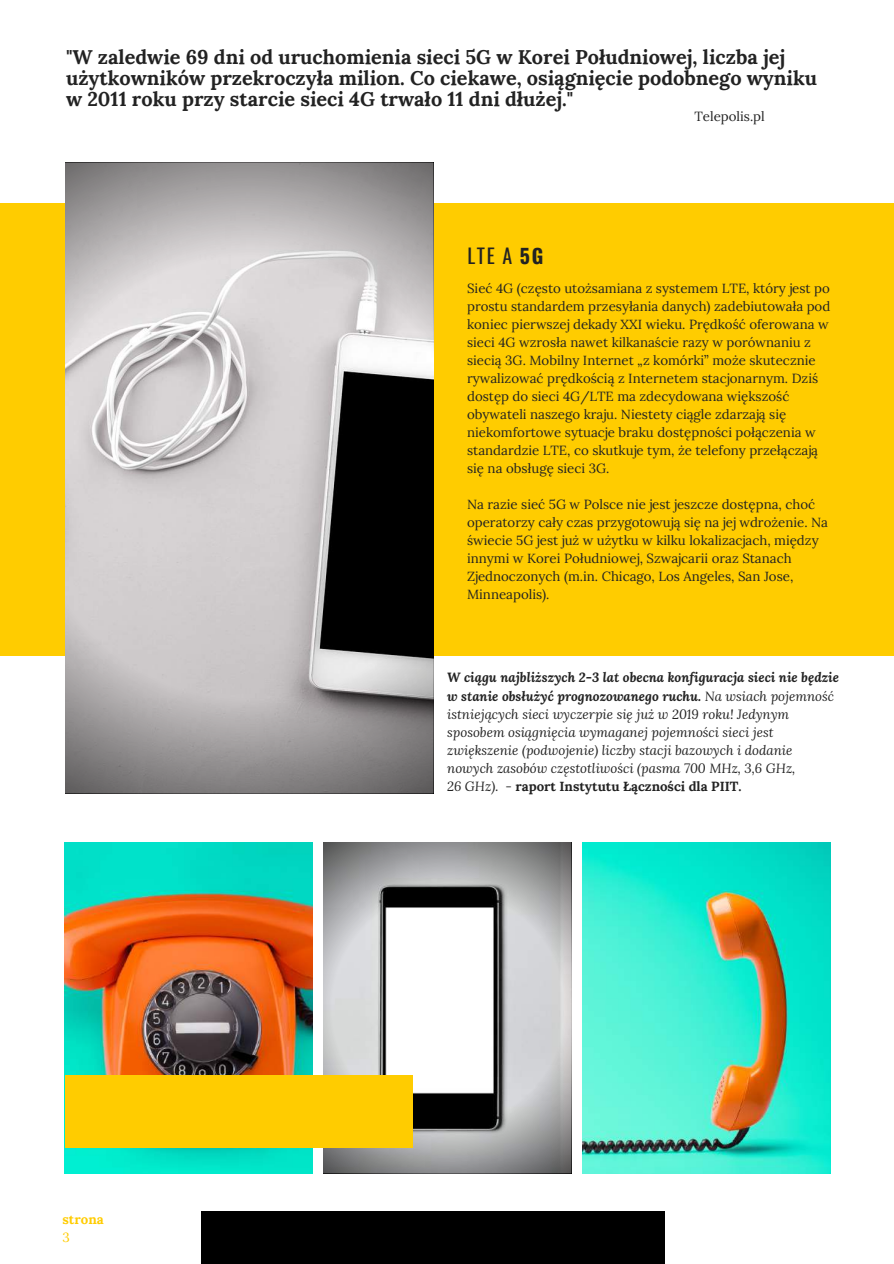
<style>
.page{position:relative;width:894px;height:1264px;background:#fff}
.page>*{position:absolute;margin:0;border:0;box-sizing:border-box;transform-origin:0 0}
.t1{font:700 19.8px/21.5px "Lora";color:#222}
.t2{font:19.8px "Oswald";color:#222}
.t3{font:13.2px/18px "Lora";color:#222}
.t4{font:italic 13.2px/18px "Lora";color:#222}
.t5{font:700 13.2px "Lora";color:#fc0}
.t6{font:13.2px "Lora";color:#fc0}
.s1{font-weight:700}
.s2{font-style:normal}
.s3{font-weight:700;font-style:normal}
</style>
<div class="page">
<div style="left:0;top:203px;width:893px;height:453px;background:#fc0"></div>
<div style="left:201px;top:1211px;width:464px;height:52px;background:#000"></div>
<svg style="left:65px;top:162px;width:368px;height:631px;background:#a7a4a5"></svg>
<img style="left:65px;top:842px;width:247px;height:331px">
<svg style="left:324px;top:842px;width:247px;height:331px"></svg>
<img style="left:582px;top:842px;width:248px;height:331px">
<div style="left:65px;top:1075px;width:347px;height:72px;background:#fc0"></div>
<h1 class="t1" style="left:66px;top:46px;width:752px">"W zaledwie 69 dni od uruchomienia sieci 5G w Korei Południowej, liczba jej użytkowników przekroczyła milion. Co ciekawe, osiągnięcie podobnego wyniku w 2011 roku przy starcie sieci 4G trwało 11 dni dłużej."</h1>
<p class="t3" style="left:694px;top:107px;width:72px">Telepolis.pl</p>
<h1 class="t2" style="left:467px;top:240px;width:77px">LTE A <span class="s1">5G</span></h1>
<p class="t3" style="left:467px;top:279px;width:364px">Sieć 4G (często utożsamiana z systemem LTE, który jest po prostu standardem przesyłania danych) zadebiutowała pod koniec pierwszej dekady XXI wieku. Prędkość oferowana w sieci 4G wzrosła nawet kilkanaście razy w porównaniu z siecią 3G. Mobilny Internet „z komórki” może skutecznie rywalizować prędkością z Internetem stacjonarnym. Dziś dostęp do sieci 4G/LTE ma zdecydowana większość obywateli naszego kraju. Niestety ciągle zdarzają się niekomfortowe sytuacje braku dostępności połączenia w standardzie LTE, co skutkuje tym, że telefony przełączają się na obsługę sieci 3G.</p>
<p class="t3" style="left:467px;top:495px;width:362px">Na razie sieć 5G w Polsce nie jest jeszcze dostępna, choć operatorzy cały czas przygotowują się na jej wdrożenie. Na świecie 5G jest już w użytku w kilku lokalizacjach, między innymi w Korei Południowej, Szwajcarii oraz Stanach Zjednoczonych (m.in. Chicago, Los Angeles, San Jose, Minneapolis).</p>
<p class="t5" style="left:63px;top:1210px;width:43px">strona</p>
<p class="t6" style="left:63px;top:1228px;width:9px">3</p>
<p class="t4" style="left:447px;top:668px;width:393px"><span class="s1">W ciągu najbliższych 2-3 lat obecna konfiguracja sieci nie będzie w stanie obsłużyć prognozowanego ruchu.</span> Na wsiach pojemność istniejących sieci wyczerpie się już w 2019 roku! Jedynym sposobem osiągnięcia wymaganej pojemności sieci jest zwiększenie (podwojenie) liczby stacji bazowych i dodanie nowych zasobów częstotliwości (pasma 700 MHz, 3,6 GHz,<br>26 GHz). <span class="s2">-</span> <span class="s3">raport Instytutu Łączności dla PIIT.</span></p>
</div>
